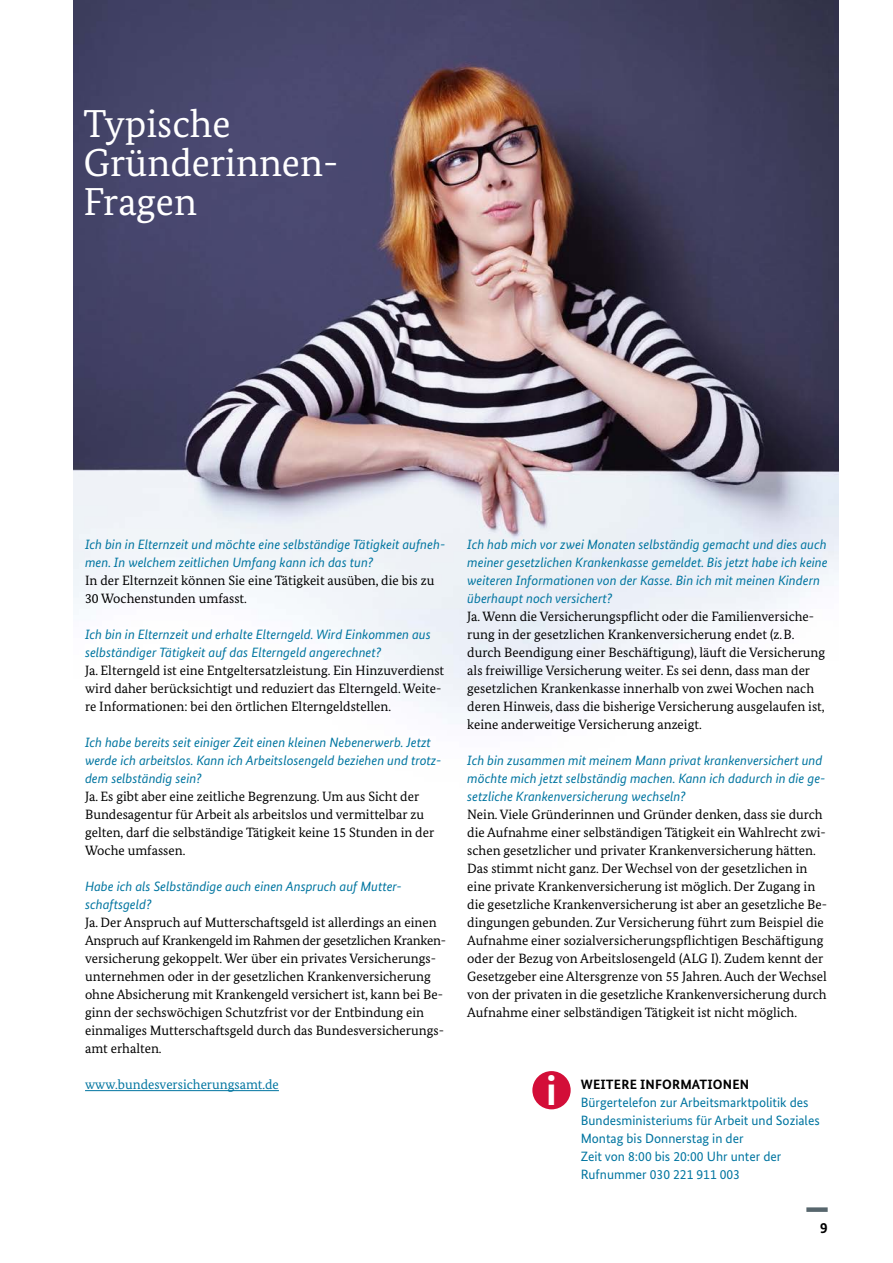
<style>
.page{position:relative;width:893px;height:1263px;background:#fff}
.page>*{position:absolute;margin:0;border:0;box-sizing:border-box;transform-origin:0 0}
.t1{font:700 42px "Bundes Sans";color:#fff}
.t2{font:39px/39px "Bundes Serif";color:#fff}
.t3{font:700 15px "Bundes Sans";color:#000}
.t4{font:13.5px/18px "Bundes Serif";color:#000}
.t5{font:italic 13.5px/18px "Bundes Sans";color:#0075a0}
.t6{font:13.5px/18px "Bundes Sans";color:#0075a0}
.t7{font:13.5px "Bundes Serif";color:#0075a0}
.t8{font:700 13.5px "Bundes Sans";letter-spacing:.01em;color:#000}
</style>
<div class="page">
<img style="left:74px;top:0;width:765px;height:719px">
<div style="left:806px;top:1207px;width:22px;height:5px;background:#57666d"></div>
<hr style="left:85px;top:1090px;width:194px;height:1px;background:#0075a0">
<div style="left:532px;top:1071px;width:39px;height:38px;background:#d30e38;border-radius:50%"></div>
<h2 class="t2" style="left:83px;top:103px;width:256px">Typische<br>Gründerinnen-<br>Fragen</h2>
<p class="t5" style="left:85px;top:535px;width:362px">Ich bin in Elternzeit und möchte eine selbständige Tätigkeit aufneh&shy;men. In welchem zeitlichen Umfang kann ich das tun?</p>
<p class="t4" style="left:85px;top:571px;width:351px">In der Elternzeit können Sie eine Tätigkeit ausüben, die bis zu<br>30 Wochenstunden umfasst.</p>
<p class="t5" style="left:85px;top:625px;width:347px">Ich bin in Elternzeit und erhalte Elterngeld. Wird Einkommen aus selbständiger Tätigkeit auf das Elterngeld angerechnet?</p>
<p class="t4" style="left:85px;top:661px;width:361px">Ja. Elterngeld ist eine Entgeltersatzleistung. Ein Hinzuverdienst wird daher berücksichtigt und reduziert das Elterngeld. Weite&shy;re Informationen: bei den örtlichen Elterngeldstellen.</p>
<p class="t5" style="left:85px;top:733px;width:358px">Ich habe bereits seit einiger Zeit einen kleinen Nebenerwerb. Jetzt werde ich arbeitslos. Kann ich Arbeitslosengeld beziehen und trotz&shy;dem selbständig sein?</p>
<p class="t4" style="left:85px;top:787px;width:351px">Ja. Es gibt aber eine zeitliche Begrenzung. Um aus Sicht der Bundesagentur für Arbeit als arbeitslos und vermittelbar zu gelten, darf die selbständige Tätigkeit keine 15 Stunden in der Woche umfassen.</p>
<p class="t5" style="left:85px;top:877px;width:318px">Habe ich als Selbständige auch einen Anspruch auf Mutter&shy;schaftsgeld?</p>
<p class="t4" style="left:85px;top:913px;width:361px">Ja. Der Anspruch auf Mutterschaftsgeld ist allerdings an einen Anspruch auf Krankengeld im Rahmen der gesetzlichen Kranken&shy;versicherung gekoppelt. Wer über ein privates Versicherungs&shy;unternehmen oder in der gesetzlichen Krankenversicherung ohne Absicherung mit Krankengeld versichert ist, kann bei Be&shy;ginn der sechswöchigen Schutzfrist vor der Entbindung ein einmaliges Mutterschaftsgeld durch das Bundesversicherungs&shy;amt erhalten.</p>
<p class="t7" style="left:85px;top:1076px;width:195px">www.bundesversicherungsamt.de</p>
<p class="t5" style="left:467px;top:535px;width:362px">Ich hab mich vor zwei Monaten selbständig gemacht und dies auch meiner gesetzlichen Krankenkasse gemeldet. Bis jetzt habe ich keine weiteren Informationen von der Kasse. Bin ich mit meinen Kindern überhaupt noch versichert?</p>
<p class="t4" style="left:467px;top:607px;width:359px">Ja. Wenn die Versicherungspflicht oder die Familienversiche&shy;rung in der gesetzlichen Krankenversicherung endet (z.B. durch Beendigung einer Beschäftigung), läuft die Versicherung als freiwillige Versicherung weiter. Es sei denn, dass man der gesetzlichen Krankenkasse innerhalb von zwei Wochen nach deren Hinweis, dass die bisherige Versicherung ausgelaufen ist, keine anderweitige Versicherung anzeigt.</p>
<p class="t5" style="left:467px;top:751px;width:360px">Ich bin zusammen mit meinem Mann privat krankenversichert und möchte mich jetzt selbständig machen. Kann ich dadurch in die ge&shy;setzliche Krankenversicherung wechseln?</p>
<p class="t4" style="left:467px;top:805px;width:361px">Nein. Viele Gründerinnen und Gründer denken, dass sie durch die Aufnahme einer selbständigen Tätigkeit ein Wahlrecht zwi&shy;schen gesetzlicher und privater Krankenversicherung hätten.<br>Das stimmt nicht ganz. Der Wechsel von der gesetzlichen in eine private Krankenversicherung ist möglich. Der Zugang in die gesetzliche Krankenversicherung ist aber an gesetzliche Be&shy;dingungen gebunden. Zur Versicherung führt zum Beispiel die Aufnahme einer sozialversicherungspflichtigen Beschäftigung oder der Bezug von Arbeitslosengeld (ALG I). Zudem kennt der Gesetzgeber eine Altersgrenze von 55 Jahren. Auch der Wechsel von der privaten in die gesetzliche Krankenversicherung durch Aufnahme einer selbständigen Tätigkeit ist nicht möglich.</p>
<h1 class="t1" style="left:546px;top:1065px;width:12px">i</h1>
<h3 class="t8" style="left:581px;top:1076px;width:170px">WEITERE INFORMATIONEN</h3>
<p class="t6" style="left:581px;top:1093px;width:241px">Bürgertelefon zur Arbeitsmarktpolitik des Bundesministeriums für Arbeit und Soziales Montag bis Donnerstag in der<br>Zeit von 8:00 bis 20:00 Uhr unter der Rufnummer 030 221 911 003</p>
<p class="t3" style="left:820px;top:1219px;width:9px">9</p>
</div>
